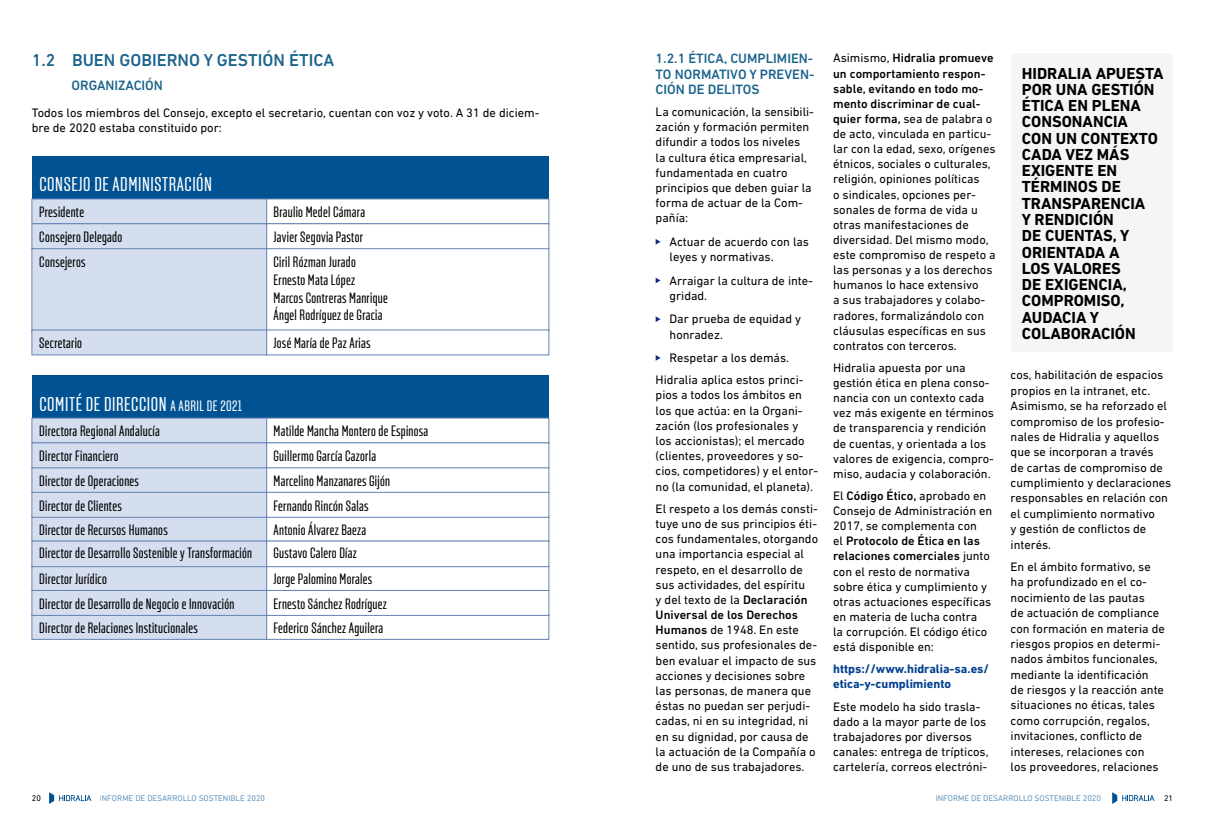
<style>
.page{position:relative;width:1205px;height:833px;background:#fff}
.page>*{position:absolute;margin:0;border:0;box-sizing:border-box;transform-origin:0 0}
.t1{font:20px "Solido Compressed";letter-spacing:.03em;color:#fff}
.t2{font:500 17.5px "DIN Next LT Pro";color:#1c648c}
.t3{font:700 16.25px/16.2px "DIN Next LT Pro";color:#000}
.t4{font:15px/17.5px "Solido Compressed";letter-spacing:.02em;color:#000}
.t5{font:500 13.75px/15.1px "DIN Next LT Pro";color:#1c648c;text-align:justify}
.t6{font:12.5px/15.1px "DIN Next LT Pro";color:#000}
.t7{font:700 12.5px/15.1px "DIN Next LT Pro";color:#003f90}
.t8{font:8.38px "DIN Next LT Pro";color:#005292}
.t9{font:8.38px "DIN Next LT Pro";color:#000}
.s1{font-size:15px}
.s2{font-weight:500}
.s3{font-size:8.5px}
</style>
<div class="page">
<svg style="left:49px;top:792px;width:42px;height:12px"></svg>
<svg style="left:1112px;top:792px;width:42px;height:12px"></svg>
<svg style="left:656px;top:239px;width:4px;height:6px"></svg>
<svg style="left:656px;top:278px;width:4px;height:5px"></svg>
<svg style="left:656px;top:316px;width:4px;height:6px"></svg>
<svg style="left:656px;top:355px;width:4px;height:6px"></svg>
<div style="left:1011px;top:53px;width:162px;height:299px;background:#f5f5f6"></div>
<div style="left:32px;top:156px;width:517px;height:42px;background:#005293"></div>
<div style="left:32px;top:375px;width:517px;height:42px;background:#005293"></div>
<div style="left:266px;top:516px;width:283px;height:25px;border:1px solid #6384b2"></div>
<div style="left:266px;top:614px;width:283px;height:25px;border:1px solid #6384b2"></div>
<div style="left:266px;top:223px;width:283px;height:26px;border:1px solid #6384b2"></div>
<div style="left:266px;top:442px;width:283px;height:26px;border:1px solid #6384b2"></div>
<div style="left:266px;top:492px;width:283px;height:25px;border:1px solid #6384b2"></div>
<div style="left:266px;top:590px;width:283px;height:25px;border:1px solid #6384b2"></div>
<div style="left:266px;top:541px;width:283px;height:26px;border:1px solid #6384b2"></div>
<div style="left:32px;top:199px;width:235px;height:25px;background:#d4deef"></div>
<div style="left:32px;top:199px;width:235px;height:25px;border:1px solid #6384b2"></div>
<div style="left:32px;top:418px;width:235px;height:25px;background:#d4deef"></div>
<div style="left:32px;top:418px;width:235px;height:25px;border:1px solid #6384b2"></div>
<div style="left:32px;top:467px;width:235px;height:25px;background:#d4deef"></div>
<div style="left:32px;top:565px;width:235px;height:25px;background:#d4deef"></div>
<div style="left:32px;top:516px;width:235px;height:25px;background:#d4deef"></div>
<div style="left:32px;top:516px;width:235px;height:25px;border:1px solid #6384b2"></div>
<div style="left:32px;top:614px;width:235px;height:25px;background:#d4deef"></div>
<div style="left:32px;top:614px;width:235px;height:25px;border:1px solid #6384b2"></div>
<div style="left:32px;top:248px;width:235px;height:84px;background:#d4deef"></div>
<div style="left:32px;top:248px;width:235px;height:84px;border:1px solid #6384b2"></div>
<div style="left:32px;top:224px;width:235px;height:25px;background:#d4deef"></div>
<div style="left:32px;top:223px;width:235px;height:26px;border:1px solid #6384b2"></div>
<div style="left:32px;top:443px;width:235px;height:25px;background:#d4deef"></div>
<div style="left:32px;top:442px;width:235px;height:26px;border:1px solid #6384b2"></div>
<div style="left:32px;top:492px;width:235px;height:25px;background:#d4deef"></div>
<div style="left:32px;top:492px;width:235px;height:25px;border:1px solid #6384b2"></div>
<div style="left:32px;top:590px;width:235px;height:25px;background:#d4deef"></div>
<div style="left:32px;top:590px;width:235px;height:25px;border:1px solid #6384b2"></div>
<div style="left:32px;top:541px;width:235px;height:25px;background:#d4deef"></div>
<div style="left:32px;top:541px;width:235px;height:26px;border:1px solid #6384b2"></div>
<div style="left:32px;top:330px;width:235px;height:25px;background:#d4deef"></div>
<div style="left:32px;top:330px;width:235px;height:25px;border:1px solid #6384b2"></div>
<h2 class="t2" style="left:32px;top:50px;width:304px">1.2 BUEN GOBIERNO Y GESTIÓN ÉTICA</h2>
<p class="t5" style="left:72px;top:77px;width:93px">ORGANIZACIÓN</p>
<p class="t6" style="left:32px;top:105px;width:509px">Todos los miembros del Consejo, excepto el secretario, cuentan con voz y voto. A 31 de diciem&shy;bre de 2020 estaba constituido por:</p>
<h1 class="t1" style="left:39px;top:173px;width:174px">CONSEJO DE ADMINISTRACIÓN</h1>
<p class="t4" style="left:39px;top:204px;width:46px">Presidente</p>
<p class="t4" style="left:273px;top:204px;width:93px">Braulio Medel Cámara</p>
<p class="t4" style="left:39px;top:229px;width:84px">Consejero Delegado</p>
<p class="t4" style="left:273px;top:229px;width:91px">Javier Segovia Pastor</p>
<p class="t4" style="left:39px;top:254px;width:48px">Consejeros</p>
<p class="t4" style="left:273px;top:254px;width:116px">Ciril Rózman Jurado<br>Ernesto Mata López<br>Marcos Contreras Manrique<br>Ángel Rodríguez de Gracia</p>
<p class="t4" style="left:39px;top:335px;width:44px">Secretario</p>
<p class="t4" style="left:273px;top:335px;width:99px">José María de Paz Arias</p>
<h1 class="t1" style="left:39px;top:392px;width:204px">COMITÉ DE DIRECCION <span class="s1">A ABRIL DE 2021</span></h1>
<p class="t4" style="left:39px;top:423px;width:122px">Directora Regional Andalucía</p>
<p class="t4" style="left:39px;top:472px;width:101px">Director de Operaciones</p>
<p class="t4" style="left:39px;top:448px;width:81px">Director Financiero</p>
<p class="t4" style="left:39px;top:497px;width:84px">Director de Clientes</p>
<p class="t4" style="left:273px;top:423px;width:156px">Matilde Mancha Montero de Espinosa</p>
<p class="t4" style="left:273px;top:472px;width:118px">Marcelino Manzanares Gijón</p>
<p class="t4" style="left:273px;top:448px;width:104px">Guillermo García Cazorla</p>
<p class="t4" style="left:273px;top:497px;width:97px">Fernando Rincón Salas</p>
<p class="t4" style="left:39px;top:521px;width:130px">Director de Recursos Humanos</p>
<p class="t4" style="left:273px;top:521px;width:94px">Antonio Álvarez Baeza</p>
<p class="t4" style="left:39px;top:545px;width:214px">Director de Desarrollo Sostenible y Transformación</p>
<p class="t4" style="left:273px;top:545px;width:85px">Gustavo Calero Díaz</p>
<p class="t4" style="left:39px;top:570px;width:69px">Director Jurídico</p>
<p class="t4" style="left:273px;top:570px;width:100px">Jorge Palomino Morales</p>
<p class="t4" style="left:39px;top:595px;width:197px">Director de Desarrollo de Negocio e Innovación</p>
<p class="t4" style="left:273px;top:595px;width:115px">Ernesto Sánchez Rodríguez</p>
<p class="t4" style="left:39px;top:619px;width:160px">Director de Relaciones Institucionales</p>
<p class="t4" style="left:273px;top:619px;width:111px">Federico Sánchez Aguilera</p>
<p class="t5" style="left:656px;top:51px;width:160px">1.2.1 ÉTICA, CUMPLIMIEN-TO NORMATIVO Y PREVEN-CIÓN DE DELITOS</p>
<p class="t6" style="left:656px;top:104px;width:160px">La comunicación, la sensibili&shy;zación y formación permiten difundir a todos los niveles<br>la cultura ética empresarial, fundamentada en cuatro principios que deben guiar la forma de actuar de la Com&shy;pañía:</p>
<p class="t6" style="left:669px;top:234px;width:141px">Actuar de acuerdo con las leyes y normativas.</p>
<p class="t6" style="left:669px;top:273px;width:145px">Arraigar la cultura de inte&shy;gridad.</p>
<p class="t6" style="left:669px;top:311px;width:133px">Dar prueba de equidad y honradez.</p>
<p class="t6" style="left:656px;top:346px;width:149px;line-height:22.2px;text-align:center">Respetar a los demás.<br>Hidralia aplica estos princi-</p>
<p class="t6" style="left:656px;top:387px;width:164px">pios a todos los ámbitos en los que actúa: en la Organi&shy;zación (los profesionales y<br>los accionistas); el mercado (clientes, proveedores y so&shy;cios, competidores) y el entor&shy;no (la comunidad, el planeta).</p>
<p class="t6" style="left:656px;top:501px;width:164px">El respeto a los demás consti&shy;tuye uno de sus principios éti&shy;cos fundamentales, otorgando una importancia especial al respeto, en el desarrollo de sus actividades, del espíritu<br>y del texto de la <span class="s2">Declaración<br>Universal de los Derechos<br>Humanos</span> de 1948. En este sentido, sus profesionales de&shy;ben evaluar el impacto de sus acciones y decisiones sobre las personas, de manera que éstas no puedan ser perjudi&shy;cadas, ni en su integridad, ni en su dignidad, por causa de la actuación de la Compañía o de uno de sus trabajadores.</p>
<p class="t6" style="left:833px;top:51px;width:164px">Asimismo, <span class="s2">Hidralia promueve un comportamiento respon&shy;sable, evitando en todo mo&shy;mento discriminar de cual&shy;quier forma,</span> sea de palabra o de acto, vinculada en particu&shy;lar con la edad, sexo, orígenes étnicos, sociales o culturales, religión, opiniones políticas<br>o sindicales, opciones per&shy;sonales de forma de vida u otras manifestaciones de diversidad. Del mismo modo, este compromiso de respeto a las personas y a los derechos humanos lo hace extensivo<br>a sus trabajadores y colabo&shy;radores, formalizándolo con cláusulas específicas en sus contratos con terceros.</p>
<p class="t6" style="left:833px;top:360px;width:162px">Hidralia apuesta por una gestión ética en plena conso&shy;nancia con un contexto cada vez más exigente en términos de transparencia y rendición de cuentas, y orientada a los valores de exigencia, compro&shy;miso, audacia y colaboración.</p>
<p class="t6" style="left:833px;top:488px;width:161px">El <span class="s2">Código Ético,</span> aprobado en<br>Consejo de Administración en<br>2017, se complementa con<br>el <span class="s2">Protocolo de Ética en las relaciones comerciales</span> junto con el resto de normativa sobre ética y cumplimiento y otras actuaciones específicas en materia de lucha contra<br>la corrupción. El código ético está disponible en:</p>
<p class="t7" style="left:833px;top:661px;width:157px">https://www.hidralia-sa.es/ etica-y-cumplimiento</p>
<p class="t6" style="left:833px;top:698px;width:157px">Este modelo ha sido trasla&shy;dado a la mayor parte de los trabajadores por diversos canales: entrega de trípticos, cartelería, correos electróni-</p>
<h3 class="t3" style="left:1022px;top:65px;width:143px">HIDRALIA APUESTA<br>POR UNA GESTIÓN<br>ÉTICA EN PLENA<br>CONSONANCIA<br>CON UN CONTEXTO<br>CADA VEZ MÁS<br>EXIGENTE EN<br>TÉRMINOS DE<br>TRANSPARENCIA<br>Y RENDICIÓN<br>DE CUENTAS, Y<br>ORIENTADA A<br>LOS VALORES<br>DE EXIGENCIA,<br>COMPROMISO,<br>AUDACIA Y<br>COLABORACIÓN</h3>
<p class="t6" style="left:1010px;top:367px;width:162px">cos, habilitación de espacios propios en la intranet, etc.<br>Asimismo, se ha reforzado el compromiso de los profesio&shy;nales de Hidralia y aquellos que se incorporan a través<br>de cartas de compromiso de cumplimiento y declaraciones responsables en relación con el cumplimiento normativo<br>y gestión de conflictos de interés.</p>
<p class="t6" style="left:1010px;top:559px;width:156px">En el ámbito formativo, se ha profundizado en el co&shy;nocimiento de las pautas<br>de actuación de compliance con formación en materia de riesgos propios en determi&shy;nados ámbitos funcionales, mediante la identificación<br>de riesgos y la reacción ante situaciones no éticas, tales como corrupción, regalos, invitaciones, conflicto de intereses, relaciones con<br>los proveedores, relaciones</p>
<p class="t9" style="left:32px;top:793px;width:11px">20</p>
<p class="t8" style="left:100px;top:793px;width:167px">INFORME DE DESARROLLO SOSTENIBLE <span class="s3">2020</span></p>
<p class="t8" style="left:935px;top:793px;width:167px">INFORME DE DESARROLLO SOSTENIBLE <span class="s3">2020</span></p>
<p class="t9" style="left:1164px;top:793px;width:11px">21</p>
</div>
